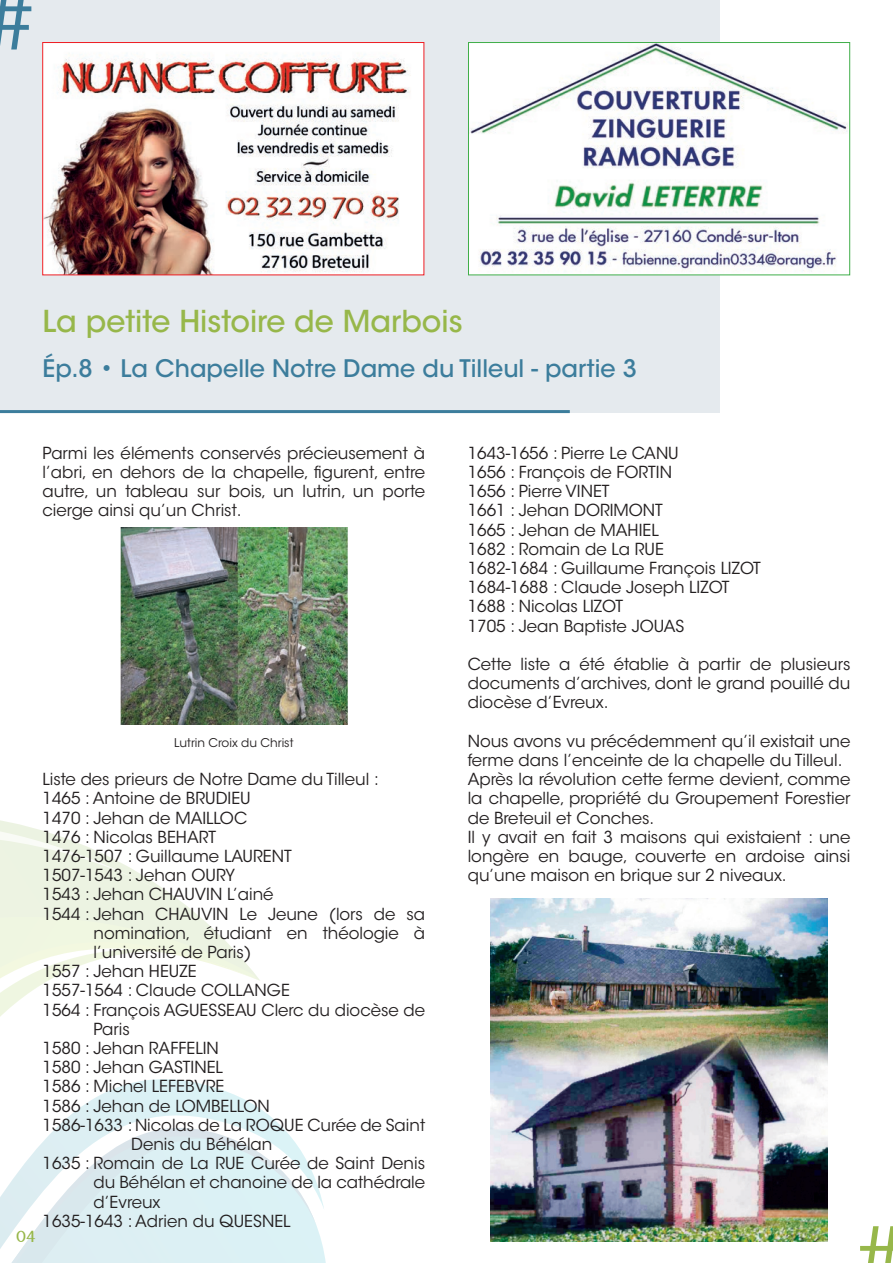
<style>
.page{position:relative;width:893px;height:1263px;background:#fff}
.page>*{position:absolute;margin:0;border:0;box-sizing:border-box;transform-origin:0 0}
.t1{font:300 90px "Frutiger LT Std";color:#3c7d9c}
.t2{font:300 90px "Frutiger LT Std";color:#97b74a}
.t3{font:500 30px "ITC Avant Garde Std";color:#97b74a}
.t4{font:500 24px "ITC Avant Garde Std";color:#3c7d9c}
.t5{font:16.5px/19.2px "ITC Avant Garde Std";color:#231f20;text-align:justify}
.t6{font:15px "Amerika Sans";color:#97b74a}
.t7{font:12px "ITC Avant Garde Std";color:#231f20}
</style>
<div class="page">
<svg style="left:261px;top:1109px;width:63px;height:154px"></svg>
<svg style="left:0;top:920px;width:261px;height:343px;fill:#ddf3f6"></svg>
<svg style="left:0;top:891px;width:203px;height:355px"></svg>
<svg style="left:0;top:820px;width:167px;height:261px"></svg>
<div style="left:0;top:0;width:720px;height:412px;background:#e5eaee"></div>
<img style="left:470px;top:44px;width:378px;height:229px">
<div style="left:468px;top:42px;width:382px;height:233px;border:1px solid #40ae49"></div>
<img style="left:45px;top:44px;width:377px;height:229px">
<div style="left:43px;top:42px;width:381px;height:233px;border:1px solid #ee1d23"></div>
<hr style="left:0;top:410px;width:570px;height:3px;background:#3c7d9c">
<img style="left:120px;top:527px;width:228px;height:197px">
<img style="left:490px;top:899px;width:338px;height:343px">
<p class="t1" style="left:-16px;top:-32px;width:52px">#</p>
<p class="t3" style="left:43px;top:303px;width:422px">La petite Histoire de Marbois</p>
<p class="t4" style="left:43px;top:353px;width:596px">Ép.8 • La Chapelle Notre Dame du Tilleul - partie 3</p>
<p class="t5" style="left:43px;top:443px;width:384px">Parmi les éléments conservés précieusement à l’abri, en dehors de la chapelle, figurent, entre autre, un tableau sur bois, un lutrin, un porte cierge ainsi qu’un Christ.</p>
<p class="t6" style="left:16px;top:1227px;width:21px">04</p>
<p class="t7" style="left:174px;top:735px;width:121px">Lutrin Croix du Christ</p>
<p class="t5" style="left:43px;top:770px;width:338px">Liste des prieurs de Notre Dame du Tilleul :</p>
<p class="t5" style="left:43px;top:789px;width:210px">1465 : Antoine de BRUDIEU</p>
<p class="t5" style="left:43px;top:808px;width:206px">1470 : Jehan de MAILLOC</p>
<p class="t5" style="left:43px;top:827px;width:175px">1476 : Nicolas BEHART</p>
<p class="t5" style="left:43px;top:847px;width:251px">1476-1507 : Guillaume LAURENT</p>
<p class="t5" style="left:43px;top:866px;width:194px">1507-1543 : Jehan OURY</p>
<p class="t5" style="left:43px;top:885px;width:233px">1543 : Jehan CHAUVIN L’ainé</p>
<p class="t5" style="left:93px;top:904px;width:333px;text-indent:-51px">1544 : Jehan CHAUVIN Le Jeune (lors de sa nomination, étudiant en théologie à l’université de Paris)</p>
<p class="t5" style="left:43px;top:962px;width:156px">1557 : Jehan HEUZE</p>
<p class="t5" style="left:43px;top:981px;width:249px">1557-1564 : Claude COLLANGE</p>
<p class="t5" style="left:93px;top:1000px;width:333px;text-indent:-51px">1564 : François AGUESSEAU Clerc du diocèse de<br>Paris</p>
<p class="t5" style="left:43px;top:1039px;width:178px">1580 : Jehan RAFFELIN</p>
<p class="t5" style="left:43px;top:1058px;width:182px">1580 : Jehan GASTINEL</p>
<p class="t5" style="left:43px;top:1077px;width:183px">1586 : Michel LEFEBVRE</p>
<p class="t5" style="left:43px;top:1096px;width:229px">1586 : Jehan de LOMBELLON</p>
<p class="t5" style="left:131px;top:1115px;width:295px;text-indent:-89px">1586-1633 : Nicolas de La ROQUE Curée de Saint<br>Denis du Béhélan</p>
<p class="t5" style="left:93px;top:1154px;width:333px;text-indent:-51px">1635 : Romain de La RUE Curée de Saint Denis du Béhélan et chanoine de la cathédrale d’Evreux</p>
<p class="t5" style="left:43px;top:1211px;width:250px">1635-1643 : Adrien du QUESNEL</p>
<p class="t5" style="left:468px;top:443px;width:213px">1643-1656 : Pierre Le CANU</p>
<p class="t5" style="left:468px;top:463px;width:206px">1656 : François de FORTIN</p>
<p class="t5" style="left:468px;top:482px;width:143px">1656 : Pierre VINET</p>
<p class="t5" style="left:468px;top:501px;width:197px">1661 : Jehan DORIMONT</p>
<p class="t5" style="left:468px;top:520px;width:192px">1665 : Jehan de MAHIEL</p>
<p class="t5" style="left:468px;top:539px;width:198px">1682 : Romain de La RUE</p>
<p class="t5" style="left:468px;top:559px;width:295px">1682-1684 : Guillaume François LIZOT</p>
<p class="t5" style="left:468px;top:578px;width:263px">1684-1688 : Claude Joseph LIZOT</p>
<p class="t5" style="left:468px;top:597px;width:157px">1688 : Nicolas LIZOT</p>
<p class="t5" style="left:468px;top:616px;width:218px">1705 : Jean Baptiste JOUAS</p>
<p class="t5" style="left:468px;top:655px;width:384px">Cette liste a été établie à partir de plusieurs documents d’archives, dont le grand pouillé du diocèse d’Evreux.</p>
<p class="t5" style="left:468px;top:731px;width:384px">Nous avons vu précédemment qu’il existait une ferme dans l’enceinte de la chapelle du Tilleul.</p>
<p class="t5" style="left:468px;top:770px;width:384px">Après la révolution cette ferme devient, comme la chapelle, propriété du Groupement Forestier de Breteuil et Conches.</p>
<p class="t5" style="left:468px;top:827px;width:384px">Il y avait en fait 3 maisons qui existaient : une longère en bauge, couverte en ardoise ainsi qu’une maison en brique sur 2 niveaux.</p>
<p class="t2" style="left:855px;top:1207px;width:52px">#</p>
</div>
